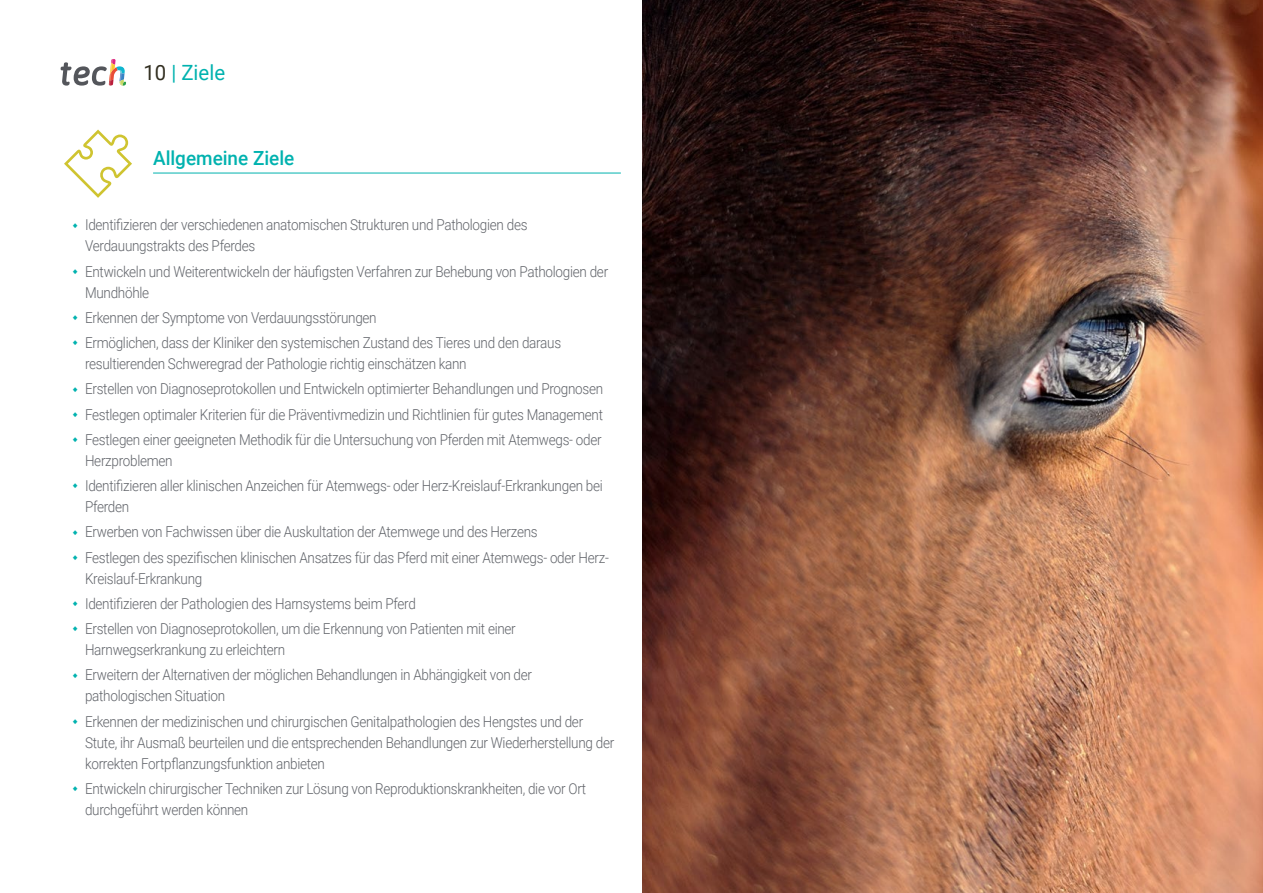
<style>
.page{position:relative;width:1263px;height:893px;background:#fff}
.page>*{position:absolute;margin:0;border:0;box-sizing:border-box;transform-origin:0 0}
.t1{font:21px "Roboto";color:#00b2af}
.t2{font:500 19.5px "Roboto";color:#00b2af}
.t3{font:300 15px/25.2px "Roboto";letter-spacing:-.02em;color:#61646a;scale:.9 1}
.s1{color:#312e20}
</style>
<div class="page">
<hr style="left:153px;top:173px;width:468px;height:1px;background:#00b2af">
<svg style="left:64px;top:130px;width:68px;height:68px"></svg>
<svg style="left:61px;top:59px;width:65px;height:27px"></svg>
<img style="left:642px;top:0;width:621px;height:893px">
<h1 class="t1" style="left:144px;top:57px;width:83px"><span class="s1">10</span> | Ziele</h1>
<h2 class="t2" style="left:153px;top:144px;width:143px">Allgemeine Ziele</h2>
<p class="t3" style="left:85px;top:214px;width:493px;line-height:21px">Identifizieren der verschiedenen anatomischen Strukturen und Pathologien des<br>Verdauungstrakts des Pferdes</p>
<p class="t3" style="left:85px;top:260px;width:583px;line-height:21px">Entwickeln und Weiterentwickeln der häufigsten Verfahren zur Behebung von Pathologien der<br>Mundhöhle</p>
<p class="t3" style="left:85px;top:304px;width:531px">Erkennen der Symptome von Verdauungsstörungen<br>Ermöglichen, dass der Kliniker den systemischen Zustand des Tieres und den daraus</p>
<p class="t3" style="left:85px;top:351px;width:577px">resultierenden Schweregrad der Pathologie richtig einschätzen kann<br>Erstellen von Diagnoseprotokollen und Entwickeln optimierter Behandlungen und Prognosen Festlegen optimaler Kriterien für die Präventivmedizin und Richtlinien für gutes Management Festlegen einer geeigneten Methodik für die Untersuchung von Pferden mit Atemwegs- oder</p>
<p class="t3" style="left:85px;top:447px;width:577px">Herzproblemen<br>Identifizieren aller klinischen Anzeichen für Atemwegs- oder Herz-Kreislauf-Erkrankungen bei</p>
<p class="t3" style="left:85px;top:494px;width:584px">Pferden<br>Erwerben von Fachwissen über die Auskultation der Atemwege und des Herzens<br>Festlegen des spezifischen klinischen Ansatzes für das Pferd mit einer Atemwegs- oder Herz-</p>
<p class="t3" style="left:85px;top:565px;width:480px">Kreislauf-Erkrankung<br>Identifizieren der Pathologien des Harnsystems beim Pferd<br>Erstellen von Diagnoseprotokollen, um die Erkennung von Patienten mit einer</p>
<p class="t3" style="left:85px;top:637px;width:498px">Harnwegserkrankung zu erleichtern<br>Erweitern der Alternativen der möglichen Behandlungen in Abhängigkeit von der</p>
<p class="t3" style="left:85px;top:683px;width:555px">pathologischen Situation<br>Erkennen der medizinischen und chirurgischen Genitalpathologien des Hengstes und der</p>
<p class="t3" style="left:85px;top:731px;width:589px;line-height:21px">Stute, ihr Ausmaß beurteilen und die entsprechenden Behandlungen zur Wiederherstellung der korrekten Fortpflanzungsfunktion anbieten</p>
<p class="t3" style="left:85px;top:777px;width:558px;line-height:21px">Entwickeln chirurgischer Techniken zur Lösung von Reproduktionskrankheiten, die vor Ort durchgeführt werden können</p>
</div>
